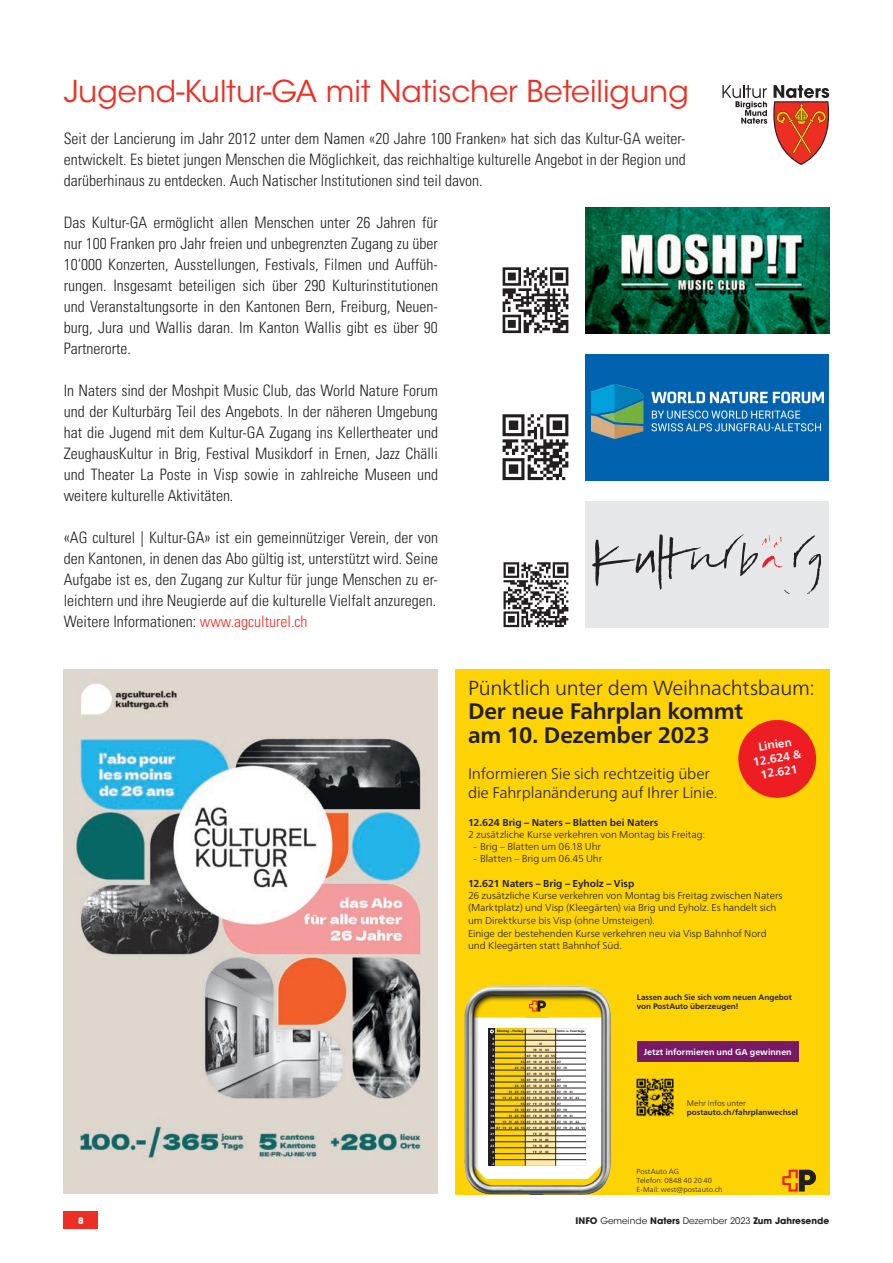
<style>
.page{position:relative;width:893px;height:1263px;background:#fff}
.page>*{position:absolute;margin:0;border:0;box-sizing:border-box;transform-origin:0 0}
.t1{font:30px "ITC Avant Garde Std";color:#ee2e22}
.t2{font:700 22.5px/24.2px "Frutiger Neue LT Pro";letter-spacing:-.01em;color:#231f20}
.t3{font:300 20.25px "Frutiger Neue LT Pro";letter-spacing:-.015em;color:#231f20}
.t4{font:300 condensed 15.75px/21px "Univers LT Std";color:#231f20;text-align:justify}
.t5{font:300 15.3px/18.5px "Frutiger Neue LT Pro";letter-spacing:-.01em;color:#231f20}
.t6{font:700 11.55px/13.8px "Frutiger Neue LT Pro";color:#fff;text-align:center}
.t7{font:300 10.05px/12px "Frutiger Neue LT Pro";letter-spacing:-.01em;color:#231f20}
.t8{font:700 9px "ITC Avant Garde Std";color:#231f20}
.t9{font:700 9px "ITC Avant Garde Std";color:#fff}
.t10{font:700 8.7px "Frutiger Neue LT Pro";color:#fff}
.t11{font:700 7.95px/9.6px "Frutiger Neue LT Pro";color:#231f20}
.t12{font:300 7.35px/8.7px "Frutiger Neue LT Pro";color:#231f20}
.t13{font:800 3.15px/6px "Frutiger Neue LT Pro";color:#231f20;text-align:right}
.t14{font:800 3.15px/6px "Frutiger Neue LT Pro";letter-spacing:-.02em;color:#fff;text-align:center}
.s1{color:#ee2e22}
.s2{font-weight:700}
.s3{font-weight:300}
.s4{font-weight:400}
</style>
<div class="page">
<div style="left:64px;top:1212px;width:34px;height:17px;background:#ee2e22"></div>
<div style="left:455px;top:669px;width:374px;height:525px;background:#fed304"></div>
<svg style="left:782px;top:1170px;width:34px;height:21px"></svg>
<img style="left:464px;top:985px;width:187px;height:209px">
<div style="left:637px;top:1041px;width:161px;height:20px;background:#771965"></div>
<img style="left:636px;top:1078px;width:38px;height:38px">
<div style="left:738px;top:720px;width:78px;height:78px;background:#ee1d23;border-radius:50%"></div>
<img style="left:64px;top:669px;width:374px;height:524px">
<img style="left:585px;top:207px;width:244px;height:126px">
<div style="left:585px;top:501px;width:244px;height:126px;background:#e6e7e9"></div>
<svg style="left:592px;top:534px;width:229px;height:60px"></svg>
<div style="left:585px;top:354px;width:244px;height:126px;background:#0162b0"></div>
<img style="left:592px;top:385px;width:232px;height:53px">
<svg style="left:722px;top:85px;width:45px;height:39px"></svg>
<svg style="left:773px;top:85px;width:56px;height:80px"></svg>
<svg style="left:503px;top:562px;width:65px;height:65px"></svg>
<svg style="left:503px;top:267px;width:65px;height:66px"></svg>
<svg style="left:503px;top:414px;width:65px;height:66px"></svg>
<p class="t1" style="left:64px;top:73px;width:626px">Jugend-Kultur-GA mit Natischer Beteiligung</p>
<p class="t4" style="left:64px;top:128px;width:623px">Seit der Lancierung im Jahr 2012 unter dem Namen «20 Jahre 100 Franken» hat sich das Kultur-GA weiter&shy;entwickelt. Es bietet jungen Menschen die Möglichkeit, das reichhaltige kulturelle Angebot in der Region und darüberhinaus zu entdecken. Auch Natischer Institutionen sind teil davon.</p>
<p class="t4" style="left:64px;top:212px;width:376px">Das Kultur-GA ermöglicht allen Menschen unter 26 Jahren für nur 100 Franken pro Jahr freien und unbegrenzten Zugang zu über 10‘000 Konzerten, Ausstellungen, Festivals, Filmen und Auffüh&shy;rungen. Insgesamt beteiligen sich über 290 Kulturinstitutionen und Veranstaltungsorte in den Kantonen Bern, Freiburg, Neuen&shy;burg, Jura und Wallis daran. Im Kanton Wallis gibt es über 90<br>Partnerorte.</p>
<p class="t4" style="left:64px;top:380px;width:376px">In Naters sind der Moshpit Music Club, das World Nature Forum und der Kulturbärg Teil des Angebots. In der näheren Umgebung hat die Jugend mit dem Kultur-GA Zugang ins Kellertheater und ZeughausKultur in Brig, Festival Musikdorf in Ernen, Jazz Chälli und Theater La Poste in Visp sowie in zahlreiche Museen und weitere kulturelle Aktivitäten.</p>
<p class="t4" style="left:64px;top:527px;width:376px">«AG culturel | Kultur-GA» ist ein gemeinnütziger Verein, der von den Kantonen, in denen das Abo gültig ist, unterstützt wird. Seine Aufgabe ist es, den Zugang zur Kultur für junge Menschen zu er&shy;leichtern und ihre Neugierde auf die kulturelle Vielfalt anzuregen.</p>
<p class="t4" style="left:64px;top:611px;width:245px">Weitere Informationen: <span class="s1">www.agculturel.ch</span></p>
<p class="t3" style="left:468px;top:675px;width:348px">Pünktlich unter dem Weihnachtsbaum:</p>
<p class="t2" style="left:468px;top:699px;width:277px">Der neue Fahrplan kommt am 10. Dezember 2023</p>
<p class="t6" style="left:750px;top:741px;width:50px;rotate:-9deg">Linien<br>12.624 &amp;<br>12.621</p>
<p class="t5" style="left:468px;top:765px;width:251px">Informieren Sie sich rechtzeitig über die Fahrplanänderung auf Ihrer Linie.</p>
<p class="t7" style="left:468px;top:816px;width:239px"><span class="s2">12.624 Brig – Naters – Blatten bei Naters<br></span>2 zusätzliche Kurse verkehren von Montag bis Freitag:</p>
<p class="t7" style="left:473px;top:840px;width:129px">- Brig – Blatten um 06.18 Uhr</p>
<p class="t7" style="left:473px;top:852px;width:130px">- Blatten – Brig um 06.45 Uhr</p>
<p class="t7" style="left:468px;top:878px;width:316px"><span class="s2">12.621 Naters – Brig – Eyholz – Visp<br></span>26 zusätzliche Kurse verkehren von Montag bis Freitag zwischen Naters (Marktplatz) und Visp (Kleegärten) via Brig und Eyholz. Es handelt sich um Direktkurse bis Visp (ohne Umsteigen).</p>
<p class="t7" style="left:468px;top:928px;width:300px">Einige der bestehenden Kurse verkehren neu via Visp Bahnhof Nord und Kleegärten statt Bahnhof Süd.</p>
<p class="t13" style="left:497px;top:1028px;width:27px">Montag – Freitag</p>
<p class="t13" style="left:534px;top:1028px;width:15px">Samstag</p>
<p class="t13" style="left:557px;top:1028px;width:29px">Sonn- u. Feiertage</p>
<p class="t14" style="left:490px;top:1035px;width:5px">5<br>6<br>7<br>8<br>9<br>10<br>11<br>12<br>13<br>14<br>15<br>16<br>17<br>18<br>19<br>20<br>21<br>22<br>23<br>0<br>1<br>2</p>
<p class="t13" style="left:527px;top:1041px;width:30px;text-align:center">31<br>19 31 43<br>07 19 31 43 55<br>07 19 31 43 55<br>07 19 31 43 55<br>07 19 31 43 55<br>07 19 31 43 55<br>07 19 31 43 55<br>07 19 31 43 55<br>07 19 31 43 55<br>07 19 31 43 55<br>07 19 31 43 55<br>07 19 31 43 55<br>07 19 31 43 55<br>07 19 31 43 55<br>19 31 43<br>19 31 43<br>19 31 43<br>19 31 43</p>
<p class="t13" style="left:557px;top:1059px;width:11px;text-align:left">07<br>07 19</p>
<p class="t13" style="left:557px;top:1077px;width:30px;text-align:left">07<br>07 19<br>07 19 31<br>07 19 31 43<br>07<br>07 19<br>07 19 31<br>07 19 31 43<br>07 19 31 43 55</p>
<p class="t13" style="left:515px;top:1059px;width:11px">55<br>43 55</p>
<p class="t13" style="left:497px;top:1077px;width:30px">55<br>43 55<br>31 43 55<br>19 31 43 55<br>55<br>43 55<br>31 43 55<br>19 31 43 55<br>07 19 31 43 55</p>
<p class="t11" style="left:637px;top:992px;width:157px">Lassen auch Sie sich vom neuen Angebot von PostAuto überzeugen!</p>
<p class="t10" style="left:644px;top:1046px;width:149px">Jetzt informieren und GA gewinnen</p>
<p class="t11" style="left:687px;top:1098px;width:113px"><span class="s3">Mehr Infos unter </span>postauto.ch/fahrplanwechsel</p>
<p class="t12" style="left:637px;top:1167px;width:87px">PostAuto AG<br>Telefon: 0848 40 20 40<br>E-Mail: west@postauto.ch</p>
<p class="t9" style="left:78px;top:1214px;width:7px">8</p>
<p class="t8" style="left:576px;top:1214px;width:255px">INFO <span class="s4">Gemeinde</span> Naters <span class="s4">Dezember 2023</span> Zum Jahresende</p>
</div>
